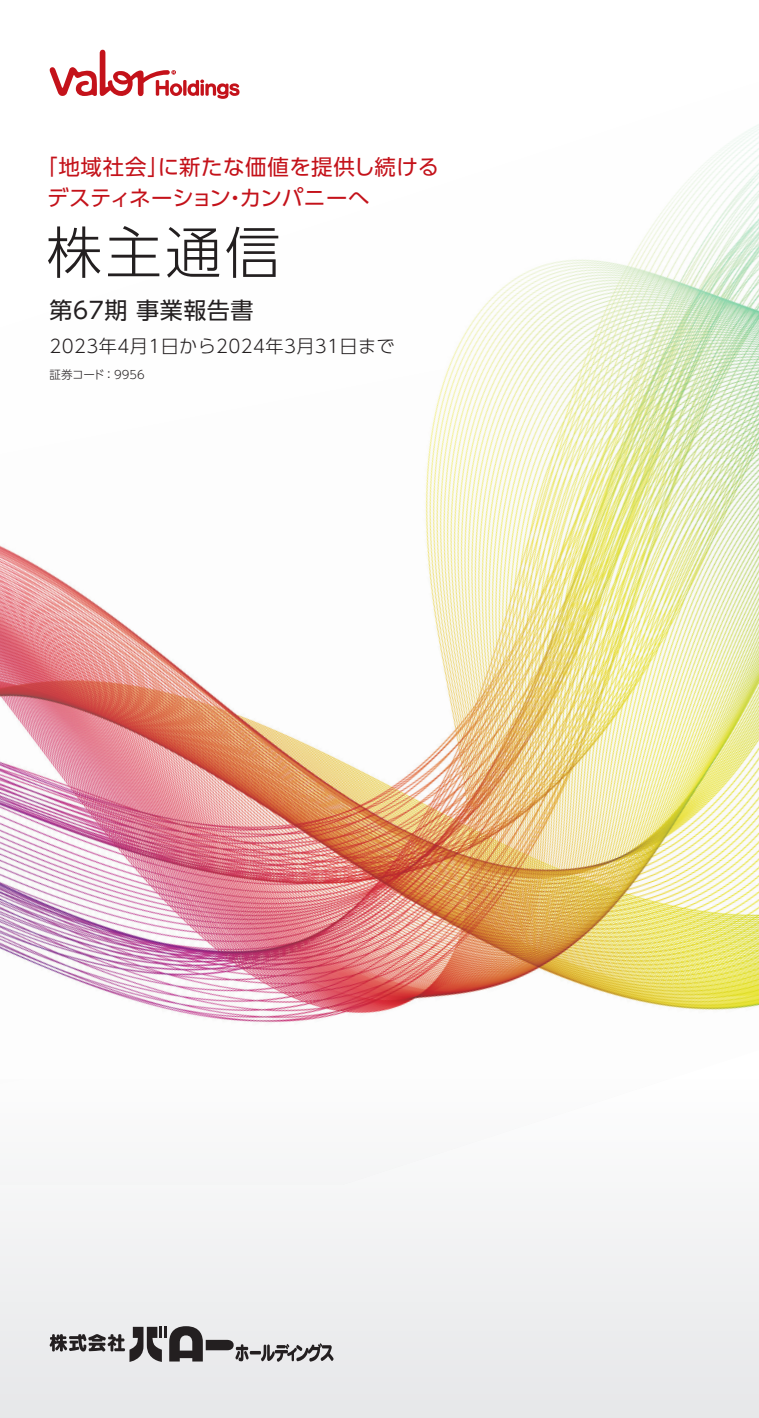
<style>
.page{position:relative;width:759px;height:1418px;background:#fff}
.page>*{position:absolute;margin:0;border:0;box-sizing:border-box;transform-origin:0 0}
.t1{font:300 56px "UD Shin Go Pro";color:#231f20}
.t2{font:23px "UD Shin Go Pro";letter-spacing:.02em;color:#231f20}
.t3{font:21.5px/31.2px "UD Shin Go Pro";letter-spacing:.015em;color:#c4121a}
.t4{font:300 18px "UD Shin Go Pro";letter-spacing:.02em;color:#231f20}
.t5{font:300 11.5px "UD Shin Go Pro";color:#231f20}
</style>
<div class="page">
<div style="left:0;top:0;width:758px;height:1417px;background:linear-gradient(to right,#f2f2f3,#f2f3f4)"></div>
<img style="left:0;top:78px;width:758px;height:1106px">
<svg style="left:50px;top:50px;width:189px;height:49px"></svg>
<svg style="left:250px;top:1350px;width:11px;height:4px"></svg>
<svg style="left:261px;top:1343px;width:72px;height:18px"></svg>
<svg style="left:50px;top:1326px;width:198px;height:35px;background:#9b9a9b"></svg>
<p class="t3" style="left:47px;top:150px;width:393px;text-indent:-11px">「地域社会」に新たな価値を提供し続けるデスティネーション・カンパニーへ</p>
<h1 class="t1" style="left:46px;top:207px;width:236px">株主通信</h1>
<p class="t2" style="left:50px;top:291px;width:205px">第67期 事業報告書</p>
<p class="t4" style="left:50px;top:332px;width:346px">2023年4月1日から2024年3月31日まで</p>
<p class="t5" style="left:50px;top:365px;width:97px">証券コード ：9956</p>
</div>
